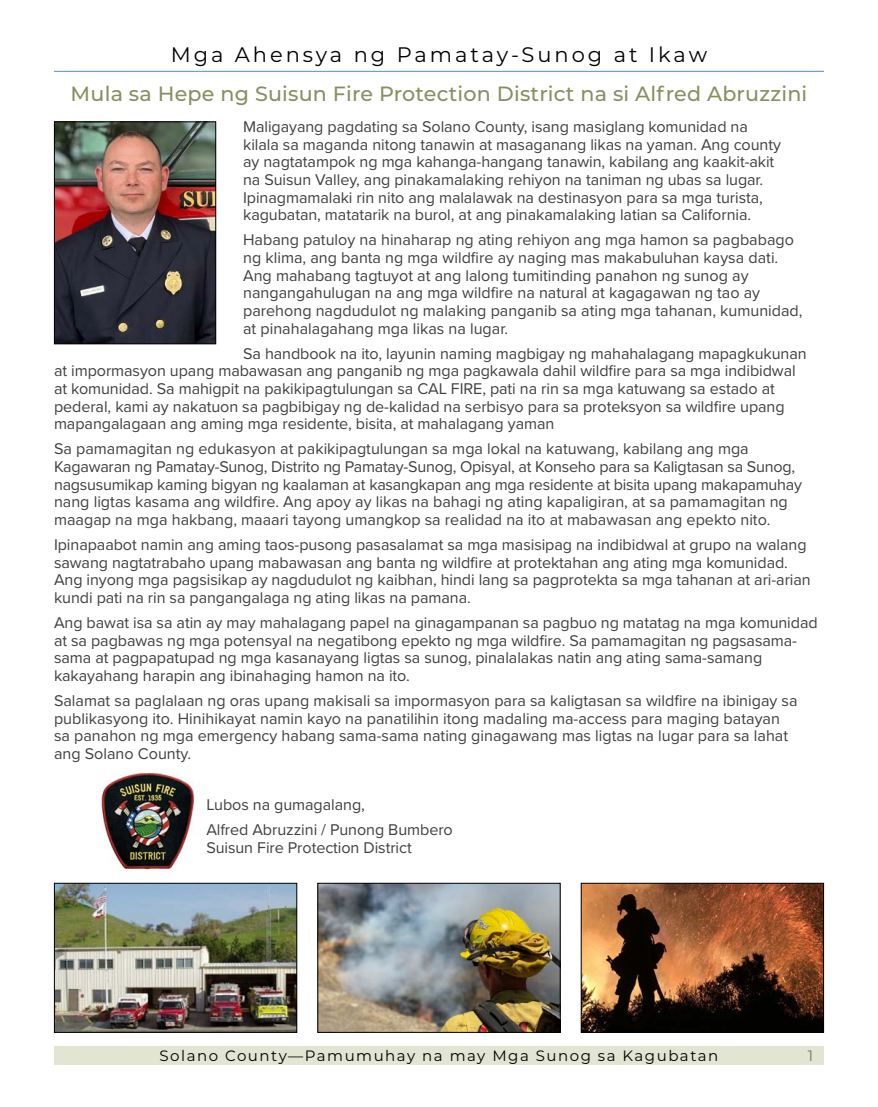
<style>
.page{position:relative;width:878px;height:1107px;background:#fff}
.page>*{position:absolute;margin:0;border:0;box-sizing:border-box;transform-origin:0 0}
.Master_Headers{font:21px "Montserrat";letter-spacing:.14em;color:#000}
.Page_Header__green_u_c__TOC{font:500 20.7px "Montserrat";letter-spacing:.01em;color:#879061}
.body_basic_No_1st_line_indent{font:16.2px/17.7px "Proxima Nova";letter-spacing:-.005em;color:#414042}
.t1{font:15px "Montserrat";letter-spacing:.1em;color:#000}
.t2{font:15px "Montserrat";color:#707e44}
</style>
<div class="page">
<div style="left:54px;top:1046px;width:770px;height:19px;background:#e1e5d1"></div>
<hr style="left:54px;top:71px;width:770px;height:1px;background:#629fbc">
<img style="left:56px;top:885px;width:239px;height:146px">
<div style="left:54px;top:883px;width:243px;height:150px;border:1px solid #000"></div>
<img style="left:319px;top:885px;width:239px;height:146px">
<div style="left:317px;top:883px;width:243px;height:150px;border:1px solid #000"></div>
<img style="left:582px;top:885px;width:240px;height:146px">
<div style="left:580px;top:883px;width:244px;height:150px;border:1px solid #000"></div>
<img style="left:56px;top:124px;width:158px;height:218px">
<div style="left:54px;top:122px;width:162px;height:222px;border:1px solid #000"></div>
<img style="left:101px;top:772px;width:93px;height:99px">
<p class="Master_Headers" style="left:171px;top:40px;width:538px">Mga Ahensya ng Pamatay-Sunog at Ikaw</p>
<p class="Page_Header__green_u_c__TOC" style="left:71px;top:79px;width:738px">Mula sa Hepe ng Suisun Fire Protection District na si Alfred Abruzzini</p>
<p class="body_basic_No_1st_line_indent" style="left:243px;top:117px;width:539px">Maligayang pagdating sa Solano County, isang masiglang komunidad na kilala sa maganda nitong tanawin at masaganang likas na yaman. Ang county ay nagtatampok ng mga kahanga-hangang tanawin, kabilang ang kaakit-akit na Suisun Valley, ang pinakamalaking rehiyon na taniman ng ubas sa lugar.<br>Ipinagmamalaki rin nito ang malalawak na destinasyon para sa mga turista, kagubatan, matatarik na burol, at ang pinakamalaking latian sa California.</p>
<p class="body_basic_No_1st_line_indent" style="left:243px;top:230px;width:561px">Habang patuloy na hinaharap ng ating rehiyon ang mga hamon sa pagbabago ng klima, ang banta ng mga wildfire ay naging mas makabuluhan kaysa dati.<br>Ang mahabang tagtuyot at ang lalong tumitinding panahon ng sunog ay nangangahulugan na ang mga wildfire na natural at kagagawan ng tao ay parehong nagdudulot ng malaking panganib sa ating mga tahanan, kumunidad, at pinahalagahang mga likas na lugar.</p>
<p class="body_basic_No_1st_line_indent" style="left:54px;top:344px;width:754px;text-indent:189px">Sa handbook na ito, layunin naming magbigay ng mahahalagang mapagkukunan at impormasyon upang mabawasan ang panganib ng mga pagkawala dahil wildfire para sa mga indibidwal at komunidad. Sa mahigpit na pakikipagtulungan sa CAL FIRE, pati na rin sa mga katuwang sa estado at pederal, kami ay nakatuon sa pagbibigay ng de-kalidad na serbisyo para sa proteksyon sa wildfire upang mapangalagaan ang aming mga residente, bisita, at mahalagang yaman</p>
<p class="body_basic_No_1st_line_indent" style="left:54px;top:439px;width:749px">Sa pamamagitan ng edukasyon at pakikipagtulungan sa mga lokal na katuwang, kabilang ang mga Kagawaran ng Pamatay-Sunog, Distrito ng Pamatay-Sunog, Opisyal, at Konseho para sa Kaligtasan sa Sunog, nagsusumikap kaming bigyan ng kaalaman at kasangkapan ang mga residente at bisita upang makapamuhay nang ligtas kasama ang wildfire. Ang apoy ay likas na bahagi ng ating kapaligiran, at sa pamamagitan ng maagap na mga hakbang, maaari tayong umangkop sa realidad na ito at mabawasan ang epekto nito.</p>
<p class="body_basic_No_1st_line_indent" style="left:54px;top:535px;width:758px">Ipinapaabot namin ang aming taos-pusong pasasalamat sa mga masisipag na indibidwal at grupo na walang sawang nagtatrabaho upang mabawasan ang banta ng wildfire at protektahan ang ating mga komunidad.<br>Ang inyong mga pagsisikap ay nagdudulot ng kaibhan, hindi lang sa pagprotekta sa mga tahanan at ari-arian kundi pati na rin sa pangangalaga ng ating likas na pamana.</p>
<p class="body_basic_No_1st_line_indent" style="left:54px;top:613px;width:765px">Ang bawat isa sa atin ay may mahalagang papel na ginagampanan sa pagbuo ng matatag na mga komunidad at sa pagbawas ng mga potensyal na negatibong epekto ng mga wildfire. Sa pamamagitan ng pagsasama&shy;sama at pagpapatupad ng mga kasanayang ligtas sa sunog, pinalalakas natin ang ating sama-samang kakayahang harapin ang ibinahaging hamon na ito.</p>
<p class="body_basic_No_1st_line_indent" style="left:54px;top:691px;width:745px">Salamat sa paglalaan ng oras upang makisali sa impormasyon para sa kaligtasan sa wildfire na ibinigay sa publikasyong ito. Hinihikayat namin kayo na panatilihin itong madaling ma-access para maging batayan sa panahon ng mga emergency habang sama-sama nating ginagawang mas ligtas na lugar para sa lahat ang Solano County.</p>
<p class="body_basic_No_1st_line_indent" style="left:206px;top:795px;width:160px">Lubos na gumagalang,</p>
<p class="body_basic_No_1st_line_indent" style="left:206px;top:820px;width:248px">Alfred Abruzzini / Punong Bumbero<br>Suisun Fire Protection District</p>
<p class="t1" style="left:159px;top:1045px;width:560px">Solano County—Pamumuhay na may Mga Sunog sa Kagubatan</p>
<p class="t2" style="left:807px;top:1045px;width:7px">1</p>
</div>
